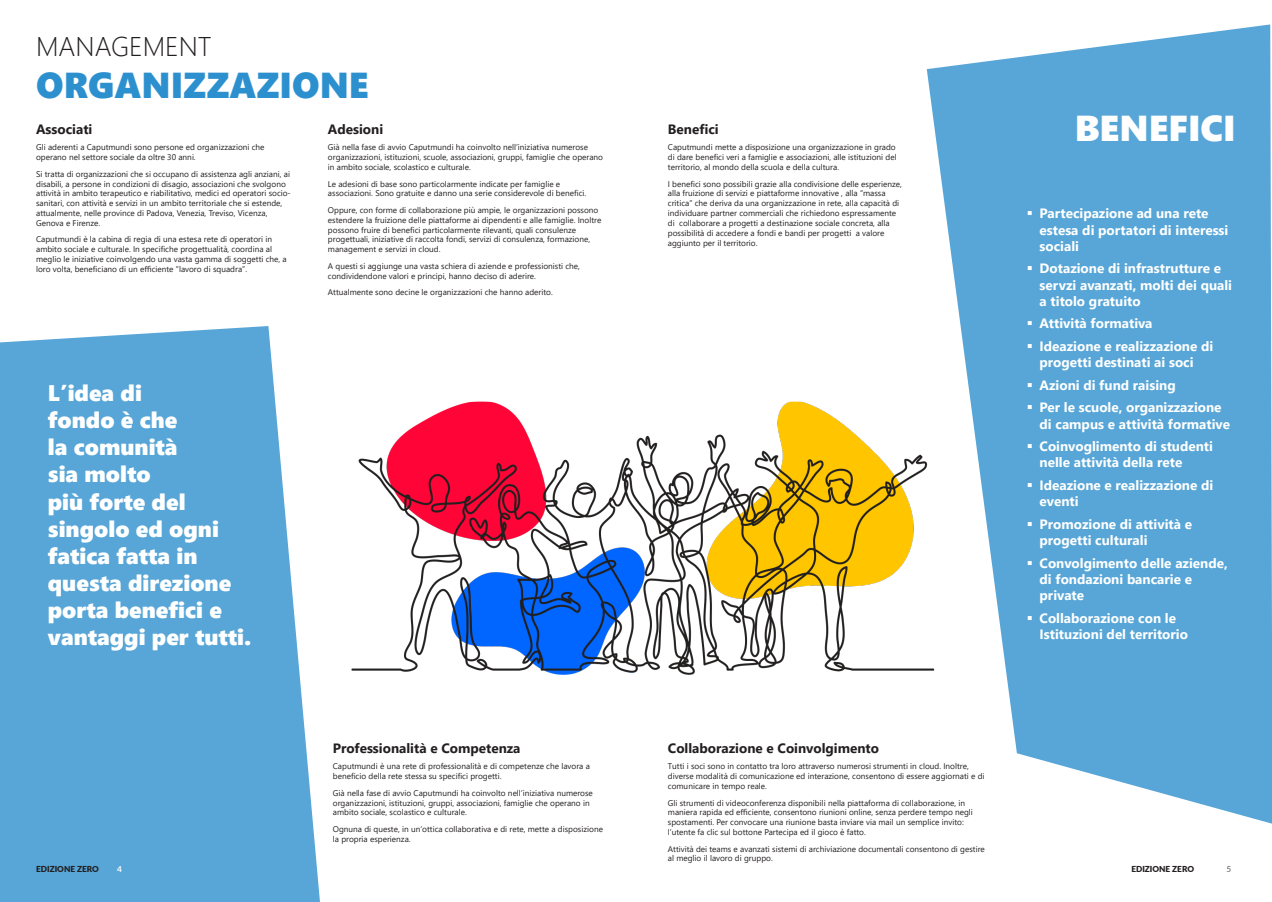
<style>
.page{position:relative;width:1272px;height:902px;background:#fff}
.page>*{position:absolute;margin:0;border:0;box-sizing:border-box;transform-origin:0 0}
.Titolo_Pagina{font:36px "Segoe UI Black";color:#2d90ce}
.t1{font:36px "Segoe UI Black";color:#fff}
.EpigrafePagina{font:300 27px "Segoe UI";color:#231f20}
.t2{font:22.5px/27px "Segoe UI Black";color:#fff}
.t3{font:700 13.5px/16.2px "Segoe UI";color:#fff}
.t4{font:700 13.5px "Segoe UI";color:#231f20}
.t5{font:8.25px/9.9px "Segoe UI";color:#231f20}
.t6{font:900 8.25px "Lato";color:#231f20}
.t7{font:700 8.25px "Lato";color:#fff}
.t8{font:700 8.25px "Lato";color:#808285}
.s1{font-style:italic}
</style>
<div class="page">
<svg style="left:926px;top:24px;width:345px;height:799px;background:#6fb3dc"></svg>
<svg style="left:0;top:326px;width:320px;height:575px;background:#62acd9"></svg>
<img style="left:310px;top:401px;width:665px;height:317px">
<svg style="left:1027px;top:211px;width:4px;height:4px"></svg>
<svg style="left:1027px;top:266px;width:4px;height:4px"></svg>
<svg style="left:1027px;top:321px;width:4px;height:4px"></svg>
<svg style="left:1027px;top:344px;width:4px;height:4px"></svg>
<svg style="left:1027px;top:383px;width:4px;height:4px"></svg>
<svg style="left:1027px;top:405px;width:4px;height:4px"></svg>
<svg style="left:1027px;top:444px;width:4px;height:4px"></svg>
<svg style="left:1027px;top:483px;width:4px;height:4px"></svg>
<svg style="left:1027px;top:521px;width:4px;height:4px"></svg>
<svg style="left:1027px;top:560px;width:4px;height:4px"></svg>
<svg style="left:1027px;top:615px;width:4px;height:4px"></svg>
<p class="EpigrafePagina" style="left:36px;top:21px;width:177px">MANAGEMENT</p>
<p class="Titolo_Pagina" style="left:36px;top:59px;width:334px">ORGANIZZAZIONE</p>
<p class="t4" style="left:36px;top:117px;width:58px">Associati</p>
<p class="t5" style="left:36px;top:142px;width:230px">Gli aderenti a Caputmundi sono persone ed organizzazioni che operano nel settore sociale da oltre 30 anni.</p>
<p class="t5" style="left:36px;top:168px;width:256px">Si tratta di organizzazioni che si occupano di assistenza agli anziani, ai disabili, a persone in condizioni di disagio, associazioni che svolgono attività in ambito terapeutico e riabilitativo, medici ed operatori socio&shy;sanitari, con attività e servizi in un ambito territoriale che si estende, attualmente, nelle province di Padova, Venezia, Treviso, Vicenza, Genova e Firenze.</p>
<p class="t5" style="left:36px;top:234px;width:252px">Caputmundi è la cabina di regia di una estesa rete di operatori in ambito sociale e culturale. In specifiche progettualità, coordina al meglio le iniziative coinvolgendo una vasta gamma di soggetti che, a loro volta, beneficiano di un efficiente “lavoro di squadra”.</p>
<p class="t4" style="left:328px;top:117px;width:57px">Adesioni</p>
<p class="t5" style="left:328px;top:142px;width:276px">Già nella fase di avvio Caputmundi ha coinvolto nell’iniziativa numerose organizzazioni, istituzioni, scuole, associazioni, gruppi, famiglie che operano in ambito sociale, scolastico e culturale.</p>
<p class="t5" style="left:328px;top:178px;width:260px">Le adesioni di base sono particolarmente indicate per famiglie e associazioni. Sono gratuite e danno una serie considerevole di benefici.</p>
<p class="t5" style="left:328px;top:204px;width:275px">Oppure, con forme di collaborazione più ampie<span class="s1">,</span> le organizzazioni possono estendere la fruizione delle piattaforme ai dipendenti e alle famiglie. Inoltre possono fruire di benefici particolarmente rilevanti, quali consulenze progettuali, iniziative di raccolta fondi, servizi di consulenza, formazione, management e servizi in cloud.</p>
<p class="t5" style="left:328px;top:260px;width:253px">A questi si aggiunge una vasta schiera di aziende e professionisti che, condividendone valori e principi, hanno deciso di aderire.</p>
<p class="t5" style="left:328px;top:286px;width:226px">Attualmente sono decine le organizzazioni che hanno aderito.</p>
<p class="t2" style="left:48px;top:378px;width:205px">L’idea di<br>fondo è che<br>la comunità<br>sia molto<br>più forte del singolo ed ogni fatica fatta in questa direzione porta benefici e vantaggi per tutti.</p>
<p class="t6" style="left:36px;top:863px;width:64px">EDIZIONE ZERO</p>
<p class="t7" style="left:117px;top:863px;width:6px">4</p>
<p class="t4" style="left:333px;top:735px;width:189px">Professionalità e Competenza</p>
<p class="t5" style="left:333px;top:760px;width:258px">Caputmundi è una rete di professionalità e di competenze che lavora a beneficio della rete stessa su specifici progetti.</p>
<p class="t5" style="left:333px;top:786px;width:261px">Già nella fase di avvio Caputmundi ha coinvolto nell’iniziativa numerose organizzazioni, istituzioni, gruppi, associazioni, famiglie che operano in ambito sociale, scolastico e culturale.</p>
<p class="t5" style="left:333px;top:823px;width:271px">Ognuna di queste, in un’ottica collaborativa e di rete, mette a disposizione la propria esperienza.</p>
<p class="t4" style="left:668px;top:117px;width:52px">Benefici</p>
<p class="t5" style="left:668px;top:142px;width:230px;text-align:justify">Caputmundi mette a disposizione una organizzazione in grado di dare benefici veri a famiglie e associazioni, alle istituzioni del territorio, al mondo della scuola e della cultura.</p>
<p class="t5" style="left:668px;top:178px;width:235px">I benefici sono possibili grazie alla condivisione delle esperienze, alla fruizione di servizi e piattaforme innovative , alla “massa critica” che deriva da una organizzazione in rete, alla capacità di individuare partner commerciali che richiedono espressamente di collaborare a progetti a destinazione sociale concreta, alla possibilità di accedere a fondi e bandi per progetti a valore aggiunto per il territorio.</p>
<p class="t4" style="left:668px;top:735px;width:213px">Collaborazione e Coinvolgimento</p>
<p class="t5" style="left:668px;top:760px;width:318px">Tutti i soci sono in contatto tra loro attraverso numerosi strumenti in cloud. Inoltre, diverse modalità di comunicazione ed interazione, consentono di essere aggiornati e di comunicare in tempo reale.</p>
<p class="t5" style="left:668px;top:796px;width:306px">Gli strumenti di videoconferenza disponibili nella piattaforma di collaborazione, in maniera rapida ed efficiente, consentono riunioni online, senza perdere tempo negli spostamenti. Per convocare una riunione basta inviare via mail un semplice invito: l’utente fa clic sul bottone Partecipa ed il gioco è fatto.</p>
<p class="t5" style="left:668px;top:842px;width:318px">Attività dei teams e avanzati sistemi di archiviazione documentali consentono di gestire al meglio il lavoro di gruppo.</p>
<p class="t1" style="left:1074px;top:102px;width:163px">BENEFICI</p>
<p class="t3" style="left:1039px;top:204px;width:190px">Partecipazione ad una rete estesa di portatori di interessi sociali</p>
<p class="t3" style="left:1039px;top:259px;width:194px">Dotazione di infrastrutture e servzi avanzati, molti dei quali a titolo gratuito</p>
<p class="t3" style="left:1039px;top:314px;width:114px">Attività formativa</p>
<p class="t3" style="left:1039px;top:337px;width:175px">Ideazione e realizzazione di progetti destinati ai soci</p>
<p class="t3" style="left:1039px;top:376px;width:138px">Azioni di fund raising</p>
<p class="t3" style="left:1039px;top:398px;width:192px">Per le scuole, organizzazione di campus e attività formative</p>
<p class="t3" style="left:1039px;top:437px;width:175px">Coinvoglimento di studenti nelle attività della rete</p>
<p class="t3" style="left:1039px;top:476px;width:175px">Ideazione e realizzazione di eventi</p>
<p class="t3" style="left:1039px;top:514px;width:154px">Promozione di attività e progetti culturali</p>
<p class="t3" style="left:1039px;top:553px;width:190px">Convolgimento delle aziende, di fondazioni bancarie e private</p>
<p class="t3" style="left:1039px;top:608px;width:150px">Collaborazione con le<br>Istituzioni del territorio</p>
<p class="t6" style="left:1131px;top:862px;width:64px">EDIZIONE ZERO</p>
<p class="t8" style="left:1226px;top:862px;width:6px">5</p>
</div>
